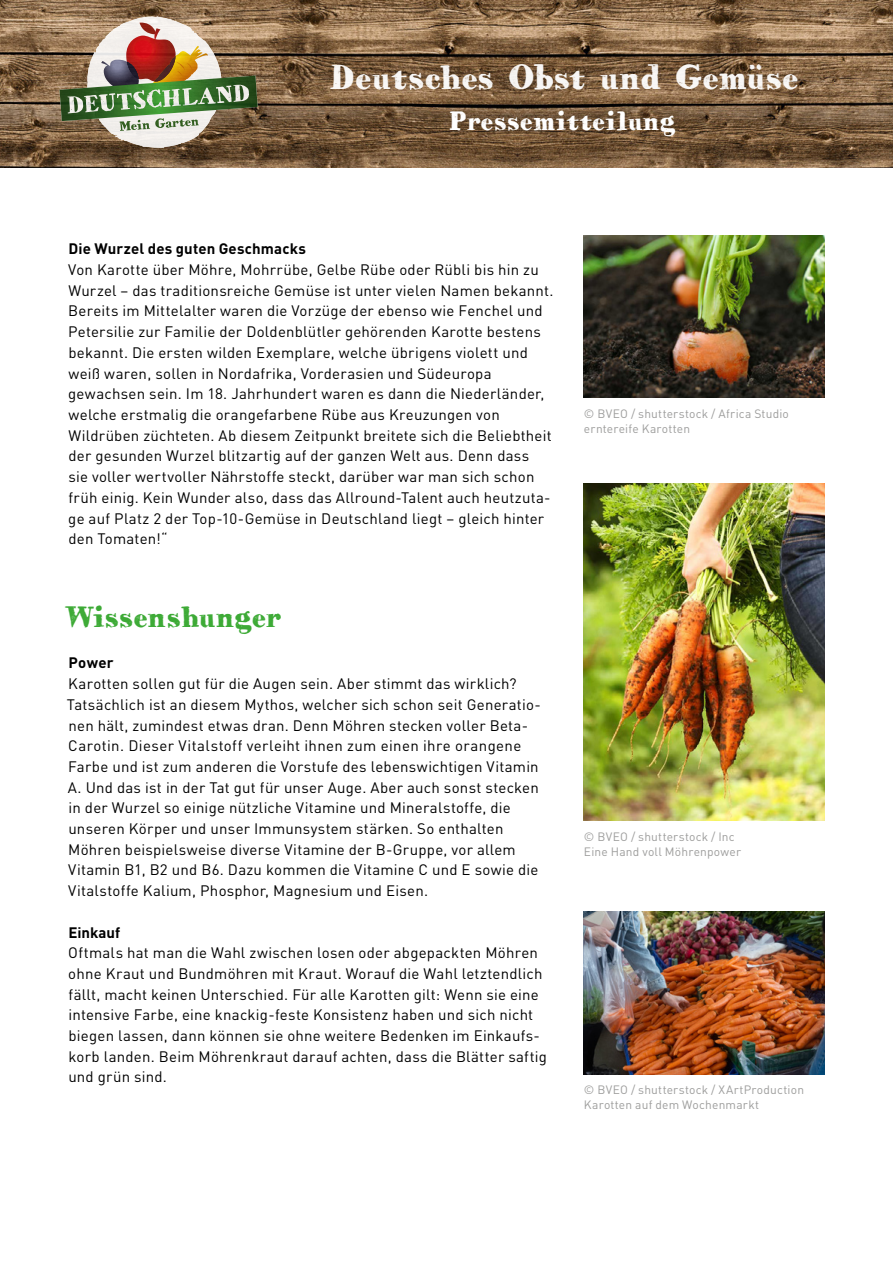
<style>
.page{position:relative;width:893px;height:1263px;background:#fff}
.page>*{position:absolute;margin:0;border:0;box-sizing:border-box;transform-origin:0 0}
.t1{font:34.5px "HVD Bodedo";color:#fff}
.t2{font:30px "HVD Bodedo";letter-spacing:-.01em;color:#3daa36}
.t3{font:27px "HVD Bodedo";letter-spacing:-.005em;color:#fff}
.t4{font:15px/20.7px "DIN Pro";letter-spacing:.015em;color:#000}
.t5{font:700 15px "DIN Pro";letter-spacing:.01em;color:#000}
.t6{font:12px/15px "DIN Pro";letter-spacing:.015em;color:#9d9d9c}
</style>
<div class="page">
<img style="left:0;top:0;width:518px;height:167px">
<img style="left:518px;top:0;width:375px;height:167px">
<img style="left:60px;top:16px;width:198px;height:132px">
<img style="left:584px;top:483px;width:241px;height:338px">
<img style="left:584px;top:911px;width:241px;height:163px">
<img style="left:584px;top:235px;width:241px;height:163px">
<h1 class="t1" style="left:330px;top:55px;width:471px">Deutsches Obst und Gemüse</h1>
<h3 class="t3" style="left:450px;top:104px;width:228px">Pressemitteilung</h3>
<p class="t5" style="left:69px;top:236px;width:239px">Die Wurzel des guten Geschmacks</p>
<p class="t4" style="left:68px;top:258px;width:487px">Von Karotte über Möhre, Mohrrübe, Gelbe Rübe oder Rübli bis hin zu Wurzel – das traditionsreiche Gemüse ist unter vielen Namen bekannt.<br>Bereits im Mittelalter waren die Vorzüge der ebenso wie Fenchel und Petersilie zur Familie der Doldenblütler gehörenden Karotte bestens bekannt. Die ersten wilden Exemplare, welche übrigens violett und weiß waren, sollen in Nordafrika, Vorderasien und Südeuropa gewachsen sein. Im 18. Jahrhundert waren es dann die Niederländer, welche erstmalig die orangefarbene Rübe aus Kreuzungen von Wildrüben züchteten. Ab diesem Zeitpunkt breitete sich die Beliebtheit der gesunden Wurzel blitzartig auf der ganzen Welt aus. Denn dass<br>sie voller wertvoller Nährstoffe steckt, darüber war man sich schon früh einig. Kein Wunder also, dass das Allround-Talent auch heutzuta&shy;ge auf Platz 2 der Top-10-Gemüse in Deutschland liegt – gleich hinter den Tomaten!“</p>
<h2 class="t2" style="left:64px;top:598px;width:219px">Wissenshunger</h2>
<p class="t5" style="left:69px;top:650px;width:47px">Power</p>
<p class="t4" style="left:67px;top:672px;width:475px">Karotten sollen gut für die Augen sein. Aber stimmt das wirklich?<br>Tatsächlich ist an diesem Mythos, welcher sich schon seit Generatio&shy;nen hält, zumindest etwas dran. Denn Möhren stecken voller Beta-Carotin. Dieser Vitalstoff verleiht ihnen zum einen ihre orangene Farbe und ist zum anderen die Vorstufe des lebenswichtigen Vitamin A. Und das ist in der Tat gut für unser Auge. Aber auch sonst stecken in der Wurzel so einige nützliche Vitamine und Mineralstoffe, die unseren Körper und unser Immunsystem stärken. So enthalten Möhren beispielsweise diverse Vitamine der B-Gruppe, vor allem Vitamin B1, B2 und B6. Dazu kommen die Vitamine C und E sowie die Vitalstoffe Kalium, Phosphor, Magnesium und Eisen.</p>
<p class="t5" style="left:69px;top:920px;width:53px">Einkauf</p>
<p class="t4" style="left:68px;top:941px;width:480px">Oftmals hat man die Wahl zwischen losen oder abgepackten Möhren ohne Kraut und Bundmöhren mit Kraut. Worauf die Wahl letztendlich fällt, macht keinen Unterschied. Für alle Karotten gilt: Wenn sie eine intensive Farbe, eine knackig-feste Konsistenz haben und sich nicht biegen lassen, dann können sie ohne weitere Bedenken im Einkaufs&shy;korb landen. Beim Möhrenkraut darauf achten, dass die Blätter saftig und grün sind.</p>
<p class="t6" style="left:584px;top:405px;width:206px">© BVEO / shutterstock / Africa Studio erntereife Karotten</p>
<p class="t6" style="left:584px;top:828px;width:159px">© BVEO / shutterstock / Inc<br>Eine Hand voll Möhrenpower</p>
<p class="t6" style="left:584px;top:1081px;width:222px">© BVEO / shutterstock / XArtProduction<br>Karotten auf dem Wochenmarkt</p>
</div>
